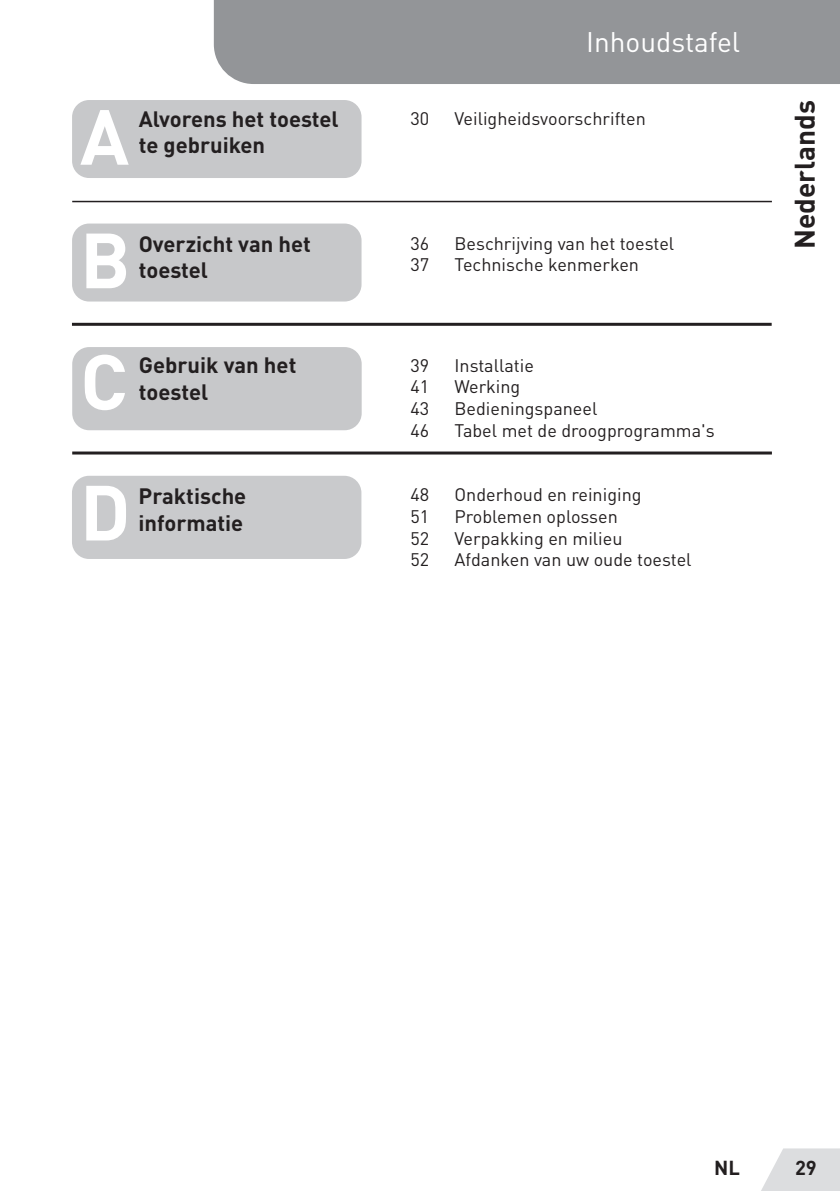
<style>
.page{position:relative;width:840px;height:1191px;background:#fff}
.page>*{position:absolute;margin:0;border:0;box-sizing:border-box;transform-origin:0 0}
.t1{font:700 76.8px "DIN Pro";color:#fff}
.TitreDroit__gabarit{font:28px "DIN Pro";color:#fff}
.t2{font:700 28px "DIN Pro";color:#231f20}
.t3{font:700 22px/26.4px "DIN Pro";color:#231f20}
.t4{font:700 20px "DIN Pro";color:#231f20}
.t5{font:18px "DIN Pro";color:#231f20}
</style>
<div class="page">
<svg style="left:761px;top:1148px;width:78px;height:43px"></svg>
<hr style="left:72px;top:200px;width:699px;height:3px;background:#231f20">
<hr style="left:72px;top:451px;width:699px;height:3px;background:#231f20">
<hr style="left:72px;top:323px;width:699px;height:3px;background:#231f20">
<div style="left:72px;top:100px;width:289px;height:78px;background:#c7c8ca;border-radius:17px"></div>
<div style="left:72px;top:347px;width:289px;height:83px;background:#c7c8ca;border-radius:17px"></div>
<div style="left:72px;top:476px;width:289px;height:83px;background:#c9cacc;border-radius:17px"></div>
<div style="left:72px;top:223px;width:289px;height:78px;background:#c7c8ca;border-radius:17px"></div>
<div style="left:214px;top:0;width:625px;height:84px;background:#939598"></div>
<p class="t1" style="left:80px;top:73px;width:50px">A</p>
<p class="t3" style="left:139px;top:103px;width:201px">Alvorens het toestel te gebruiken</p>
<p class="t1" style="left:80px;top:196px;width:52px">B</p>
<p class="t3" style="left:139px;top:228px;width:174px">Overzicht van het toestel</p>
<p class="t1" style="left:80px;top:318px;width:49px">C</p>
<p class="t3" style="left:139px;top:349px;width:159px">Gebruik van het toestel</p>
<p class="t1" style="left:80px;top:449px;width:52px">D</p>
<p class="t3" style="left:138px;top:480px;width:109px">Praktische informatie</p>
<p class="TitreDroit__gabarit" style="left:585px;top:23px;width:156px">Inhoudstafel</p>
<p class="t5" style="left:410px;top:106px;width:20px">30</p>
<p class="t5" style="left:454px;top:106px;width:193px">Veiligheidsvoorschriften</p>
<p class="t5" style="left:410px;top:231px;width:20px">36</p>
<p class="t5" style="left:454px;top:231px;width:221px">Beschrijving van het toestel</p>
<p class="t5" style="left:410px;top:252px;width:20px">37</p>
<p class="t5" style="left:454px;top:252px;width:186px">Technische kenmerken</p>
<p class="t5" style="left:410px;top:353px;width:20px">39</p>
<p class="t5" style="left:454px;top:353px;width:81px">Installatie</p>
<p class="t5" style="left:410px;top:374px;width:20px">41</p>
<p class="t5" style="left:454px;top:374px;width:67px">Werking</p>
<p class="t5" style="left:410px;top:396px;width:20px">43</p>
<p class="t5" style="left:454px;top:396px;width:144px">Bedieningspaneel</p>
<p class="t5" style="left:410px;top:418px;width:20px">46</p>
<p class="t5" style="left:454px;top:418px;width:262px">Tabel met de droogprogramma's</p>
<p class="t5" style="left:410px;top:482px;width:20px">48</p>
<p class="t5" style="left:454px;top:482px;width:188px">Onderhoud en reiniging</p>
<p class="t5" style="left:410px;top:504px;width:20px">51</p>
<p class="t5" style="left:454px;top:504px;width:165px">Problemen oplossen</p>
<p class="t5" style="left:410px;top:526px;width:20px">52</p>
<p class="t5" style="left:454px;top:526px;width:169px">Verpakking en milieu</p>
<p class="t5" style="left:410px;top:547px;width:20px">52</p>
<p class="t5" style="left:454px;top:547px;width:238px">Afdanken van uw oude toestel</p>
<p class="t2" style="left:781px;top:249px;width:150px;rotate:-90deg">Nederlands</p>
<p class="t4" style="left:713px;top:1151px;width:27px">NL</p>
<p class="t4" style="left:794px;top:1151px;width:23px">29</p>
</div>
